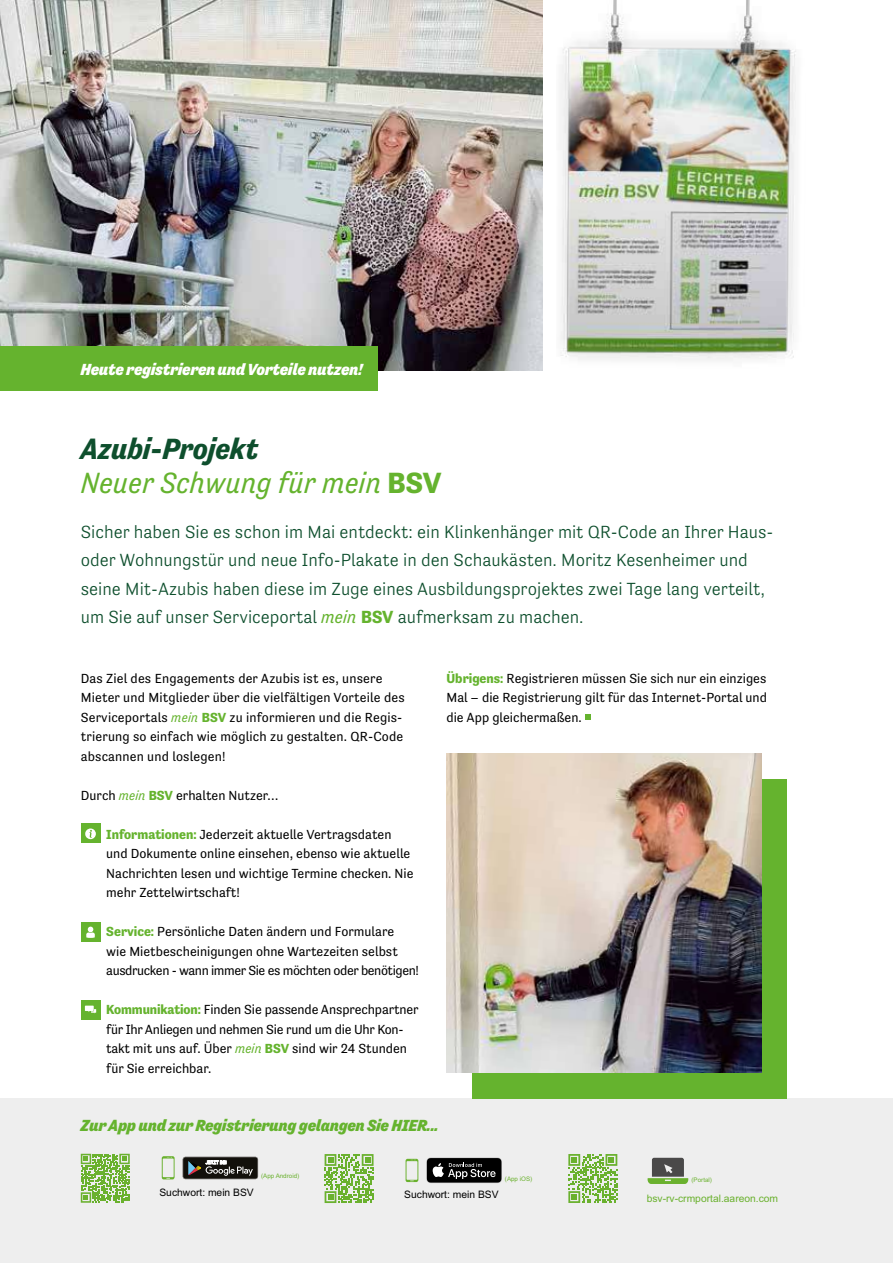
<style>
.page{position:relative;width:893px;height:1263px;background:#fff}
.page>*{position:absolute;margin:0;border:0;box-sizing:border-box;transform-origin:0 0}
.t1{font:italic 30px/34.5px "Tenso";color:#65b32e}
.t2{font:300 18px/28.5px "Tenso";color:#0e4f2d}
.t3{font:italic 900 16.5px "Tenso";color:#65b32e}
.t4{font:italic 900 16.5px "Tenso";color:#fff}
.t5{font:13.5px/19.5px "Tenso";color:#000}
.t6{font:10.35px "Arial";color:#000}
.t7{font:10.35px "Arial";color:#6ab12e}
.t8{font:6.3px "Arial";color:#6ab12e}
.s1{font-weight:700;color:#0e4f2d}
.s2{font-weight:700;font-style:normal}
.s3{font-weight:400;font-style:italic;color:#65b32e}
.s4{font-weight:700;color:#65b32e}
.s5{font-style:italic;color:#65b32e}
</style>
<div class="page">
<div style="left:0;top:1098px;width:893px;height:165px;background:#eee"></div>
<div style="left:472px;top:779px;width:315px;height:319px;background:#65b32e"></div>
<img style="left:0;top:0;width:543px;height:371px">
<svg style="left:585px;top:714px;width:6px;height:6px"></svg>
<div style="left:0;top:347px;width:377px;height:44px;background:#65b32e"></div>
<img style="left:446px;top:754px;width:315px;height:319px">
<img style="left:560px;top:0;width:236px;height:361px">
<svg style="left:183px;top:1157px;width:75px;height:22px;background:#3c3b37"></svg>
<svg style="left:162px;top:1156px;width:13px;height:23px"></svg>
<svg style="left:81px;top:1154px;width:49px;height:49px"></svg>
<svg style="left:426px;top:1157px;width:76px;height:26px;background:#353535"></svg>
<svg style="left:406px;top:1159px;width:12px;height:23px"></svg>
<svg style="left:325px;top:1154px;width:49px;height:49px"></svg>
<svg style="left:648px;top:1158px;width:40px;height:26px"></svg>
<svg style="left:568px;top:1154px;width:49px;height:49px"></svg>
<div style="left:81px;top:824px;width:19px;height:19px;background:#65b32e"></div>
<div style="left:81px;top:922px;width:19px;height:20px;background:#65b32e"></div>
<div style="left:81px;top:1000px;width:19px;height:19px;background:#65b32e"></div>
<svg style="left:85px;top:828px;width:11px;height:11px"></svg>
<svg style="left:86px;top:926px;width:9px;height:12px"></svg>
<svg style="left:85px;top:1005px;width:11px;height:8px"></svg>
<p class="t4" style="left:81px;top:360px;width:283px">Heute registrieren und Vorteile nutzen!</p>
<h1 class="t1" style="left:81px;top:431px;width:362px"><span class="s1">Azubi-Projekt<br></span>Neuer Schwung für mein <span class="s2">BSV</span></h1>
<p class="t2" style="left:81px;top:517px;width:694px">Sicher haben Sie es schon im Mai entdeckt: ein Klinkenhänger mit QR-Code an Ihrer Haus&shy;oder Wohnungstür und neue Info-Plakate in den Schaukästen. Moritz Kesenheimer und seine Mit-Azubis haben diese im Zuge eines Ausbildungsprojektes zwei Tage lang verteilt, um Sie auf unser Serviceportal <span class="s3">mein</span> <span class="s4">BSV</span> aufmerksam zu machen.</p>
<p class="t5" style="left:81px;top:668px;width:325px">Das Ziel des Engagements der Azubis ist es, unsere Mieter und Mitglieder über die vielfältigen Vorteile des Serviceportals <span class="s5">mein</span> <span class="s4">BSV</span> zu informieren und die Regis&shy;trierung so einfach wie möglich zu gestalten. QR-Code abscannen und loslegen!</p>
<p class="t5" style="left:81px;top:785px;width:199px">Durch <span class="s5">mein</span> <span class="s4">BSV</span> erhalten Nutzer…</p>
<p class="t5" style="left:106px;top:824px;width:309px"><span class="s4">Informationen:</span> Jederzeit aktuelle Vertragsdaten und Dokumente online einsehen, ebenso wie aktuelle Nachrichten lesen und wichtige Termine checken. Nie mehr Zettelwirtschaft!</p>
<p class="t5" style="left:106px;top:922px;width:314px"><span class="s4">Service:</span> Persönliche Daten ändern und Formulare<br>wie Mietbescheinigungen ohne Wartezeiten selbst ausdrucken - wann immer Sie es möchten oder benötigen!</p>
<p class="t5" style="left:106px;top:1000px;width:314px"><span class="s4">Kommunikation:</span> Finden Sie passende Ansprechpartner für Ihr Anliegen und nehmen Sie rund um die Uhr Kon&shy;takt mit uns auf. Über <span class="s5">mein</span> <span class="s4">BSV</span> sind wir 24 Stunden für Sie erreichbar.</p>
<p class="t5" style="left:446px;top:668px;width:322px;text-align:justify"><span class="s4">Übrigens:</span> Registrieren müssen Sie sich nur ein einziges Mal – die Registrierung gilt für das Internet-Portal und die App gleichermaßen.</p>
<p class="t3" style="left:81px;top:1116px;width:359px">Zur App und zur Registrierung gelangen Sie HIER...</p>
<p class="t8" style="left:261px;top:1172px;width:40px">(App Android)</p>
<p class="t6" style="left:159px;top:1185px;width:96px">Suchwort: mein BSV</p>
<p class="t8" style="left:505px;top:1175px;width:29px">(App iOS)</p>
<p class="t6" style="left:404px;top:1187px;width:96px">Suchwort: mein BSV</p>
<p class="t8" style="left:692px;top:1175px;width:22px">(Portal)</p>
<p class="t7" style="left:647px;top:1192px;width:133px">bsv-rv-crmportal.aareon.com</p>
</div>
